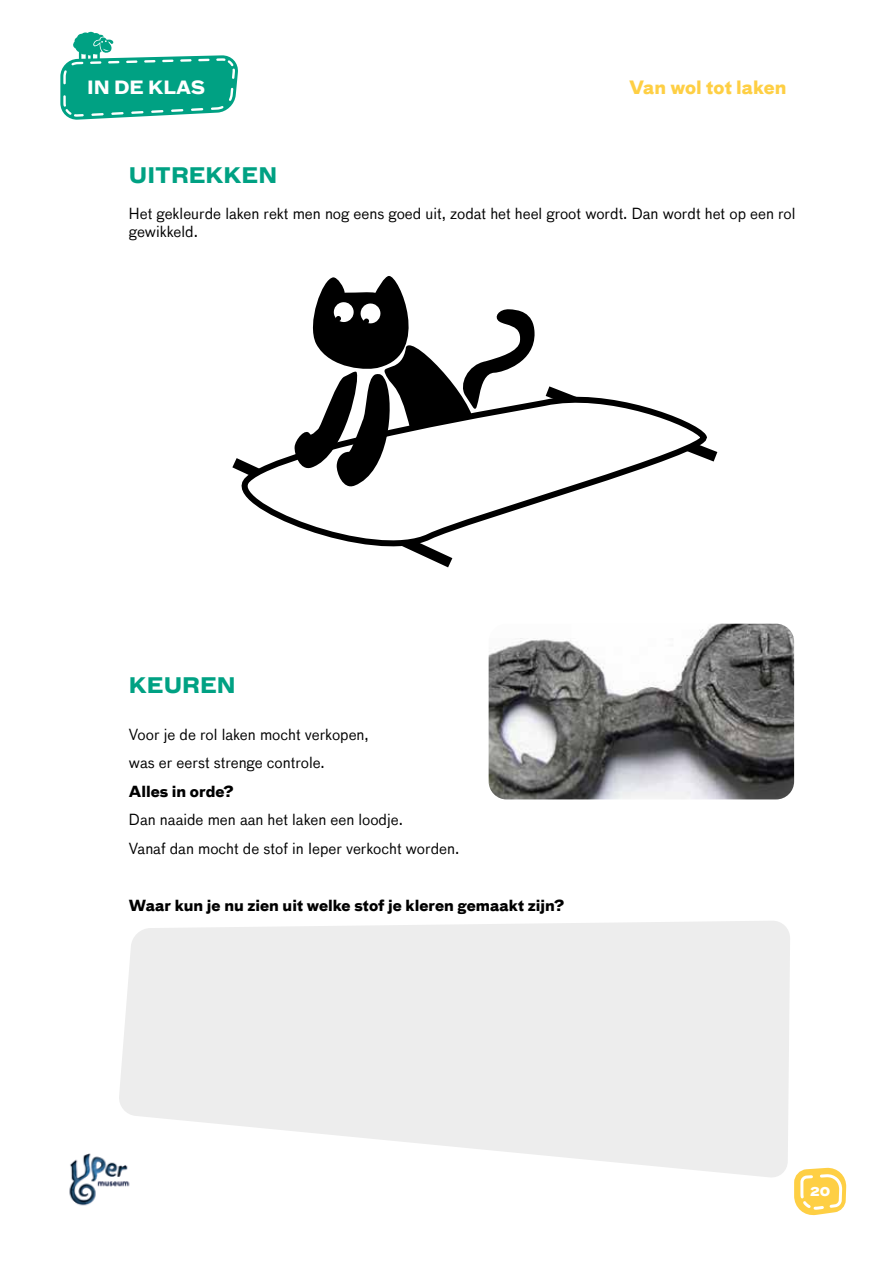
<style>
.page{position:relative;width:893px;height:1263px;background:#fff}
.page>*{position:absolute;margin:0;border:0;box-sizing:border-box;transform-origin:0 0}
.t1{font:700 21px "Bau";color:#00a183}
.t2{font:700 18px "Bau";color:#fecf44}
.t3{font:700 17.85px "Bau";color:#fff}
.t4{font:15px/28.5px "Bau";color:#000}
.t5{font:700 15px "Bau";color:#000}
.t6{font:700 15px "Bau";color:#fff}
</style>
<div class="page">
<svg style="left:794px;top:1167px;width:53px;height:49px"></svg>
<img style="left:69px;top:1153px;width:61px;height:53px">
<svg style="left:60px;top:31px;width:178px;height:86px"></svg>
<svg style="left:232px;top:276px;width:486px;height:292px"></svg>
<img style="left:489px;top:624px;width:305px;height:175px">
<svg style="left:118px;top:921px;width:672px;height:257px;fill:#ededed"></svg>
<p class="t3" style="left:87px;top:75px;width:120px">IN DE KLAS</p>
<p class="t2" style="left:629px;top:75px;width:159px">Van wol tot laken</p>
<h1 class="t1" style="left:129px;top:161px;width:150px">UITREKKEN</h1>
<p class="t4" style="left:129px;top:205px;width:668px;line-height:18px">Het gekleurde laken rekt men nog eens goed uit, zodat het heel groot wordt. Dan wordt het op een rol gewikkeld.</p>
<h1 class="t1" style="left:129px;top:671px;width:108px">KEUREN</h1>
<p class="t4" style="left:129px;top:720px;width:241px">Voor je de rol laken mocht verkopen, was er eerst strenge controle.</p>
<p class="t5" style="left:129px;top:781px;width:106px">Alles in orde?</p>
<p class="t4" style="left:129px;top:805px;width:332px">Dan naaide men aan het laken een loodje.<br>Vanaf dan mocht de stof in Ieper verkocht worden.</p>
<p class="t5" style="left:129px;top:895px;width:437px">Waar kun je nu zien uit welke stof je kleren gemaakt zijn?</p>
<p class="t6" style="left:810px;top:1180px;width:22px">20</p>
</div>
